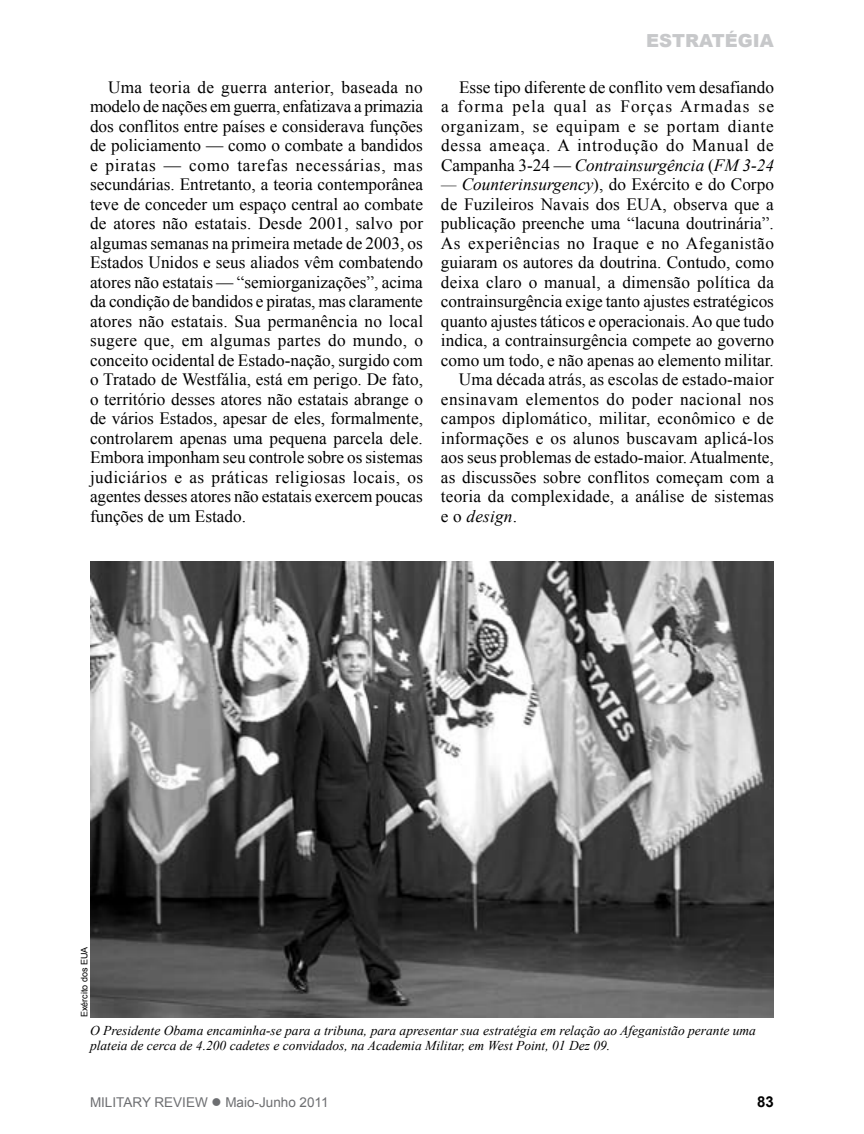
<style>
.page{position:relative;width:864px;height:1134px;background:#fff}
.page>*{position:absolute;margin:0;border:0;box-sizing:border-box;transform-origin:0 0}
.t1{font:900 18px "Arial";color:#c7c8ca}
.t2{font:17.25px/19.5px "Times New Roman";letter-spacing:.005em;color:#000;text-align:justify}
.t3{font:17.25px "Times New Roman";letter-spacing:.03em;color:#000}
.t4{font:17.25px "Times New Roman";letter-spacing:.025em;color:#000}
.t5{font:italic 17.25px "Times New Roman";letter-spacing:.01em;color:#000}
.t6{font:700 15px "Arial";color:#000}
.t7{font:italic 13.5px/14.2px "Times New Roman";color:#000}
.t8{font:13.5px "Arial";color:#6d6e71}
.t9{font:9px "Arial";color:#000}
.s1{font-style:italic}
.s2{font-style:normal}
</style>
<div class="page">
<img style="left:90px;top:561px;width:684px;height:456px">
<p class="t1" style="left:646px;top:27px;width:129px">ESTRATÉGIA</p>
<p class="t2" style="left:90px;top:77px;width:335px;text-indent:18px">Uma teoria de guerra anterior, baseada no modelo de nações em guerra, enfatizava a primazia dos conflitos entre países e considerava funções de policiamento — como o combate a bandidos e piratas — como tarefas necessárias, mas secundárias. Entretanto, a teoria contemporânea teve de conceder um espaço central ao combate de atores não estatais. Desde 2001, salvo por algumas semanas na primeira metade de 2003, os Estados Unidos e seus aliados vêm combatendo atores não estatais — “semiorganizações”, acima da condição de bandidos e piratas, mas claramente atores não estatais. Sua permanência no local sugere que, em algumas partes do mundo, o conceito ocidental de Estado-nação, surgido com o Tratado de Westfália, está em perigo. De fato, o território desses atores não estatais abrange o de vários Estados, apesar de eles, formalmente, controlarem apenas uma pequena parcela dele.<br>Embora imponham seu controle sobre os sistemas judiciários e as práticas religiosas locais, os agentes desses atores não estatais exercem poucas funções de um Estado.</p>
<p class="t2" style="left:441px;top:77px;width:335px;text-indent:18px">Esse tipo diferente de conflito vem desafiando a forma pela qual as Forças Armadas se organizam, se equipam e se portam diante dessa ameaça. A introdução do Manual de Campanha 3-24 — <span class="s1">Contrainsurgência</span> (<span class="s1">FM 3-24</span></p>
<p class="t2" style="left:441px;top:174px;width:334px"><span class="s1">— Counterinsurgency</span>), do Exército e do Corpo</p>
<p class="t2" style="left:441px;top:194px;width:334px">de Fuzileiros Navais dos EUA, observa que a</p>
<p class="t2" style="left:441px;top:213px;width:334px">publicação preenche uma “lacuna doutrinária”.</p>
<p class="t3" style="left:441px;top:231px;width:335px">As experiências no Iraque e no Afeganistão</p>
<p class="t2" style="left:441px;top:252px;width:334px">guiaram os autores da doutrina. Contudo, como</p>
<p class="t2" style="left:441px;top:272px;width:335px">deixa claro o manual, a dimensão política da</p>
<p class="t2" style="left:441px;top:291px;width:335px">contrainsurgência exige tanto ajustes estratégicos</p>
<p class="t2" style="left:441px;top:311px;width:335px">quanto ajustes táticos e operacionais. Ao que tudo</p>
<p class="t2" style="left:441px;top:330px;width:334px">indica, a contrainsurgência compete ao governo</p>
<p class="t2" style="left:441px;top:350px;width:334px">como um todo, e não apenas ao elemento militar.</p>
<p class="t2" style="left:459px;top:369px;width:316px">Uma década atrás, as escolas de estado-maior</p>
<p class="t4" style="left:441px;top:387px;width:334px">ensinavam elementos do poder nacional nos</p>
<p class="t2" style="left:441px;top:408px;width:334px">campos diplomático, militar, econômico e de</p>
<p class="t2" style="left:441px;top:428px;width:334px">informações e os alunos buscavam aplicá-los</p>
<p class="t2" style="left:441px;top:447px;width:334px">aos seus problemas de estado-maior. Atualmente,</p>
<p class="t2" style="left:441px;top:467px;width:335px">as discussões sobre conflitos começam com a</p>
<p class="t2" style="left:441px;top:486px;width:335px">teoria da complexidade, a análise de sistemas</p>
<p class="t5" style="left:441px;top:504px;width:77px"><span class="s2">e o</span> design<span class="s2">.</span></p>
<p class="t9" style="left:78px;top:1017px;width:72px;rotate:-90deg">Exército dos EUA</p>
<p class="t7" style="left:90px;top:1023px;width:668px">O Presidente Obama encaminha-se para a tribuna, para apresentar sua estratégia em relação ao Afeganistão perante uma plateia de cerca de 4.200 cadetes e convidados, na Academia Militar, em West Point, 01 Dez 09.</p>
<p class="t8" style="left:90px;top:1093px;width:240px">MILITARY REVIEW ● Maio-Junho 2011</p>
<p class="t6" style="left:757px;top:1092px;width:18px">83</p>
</div>
